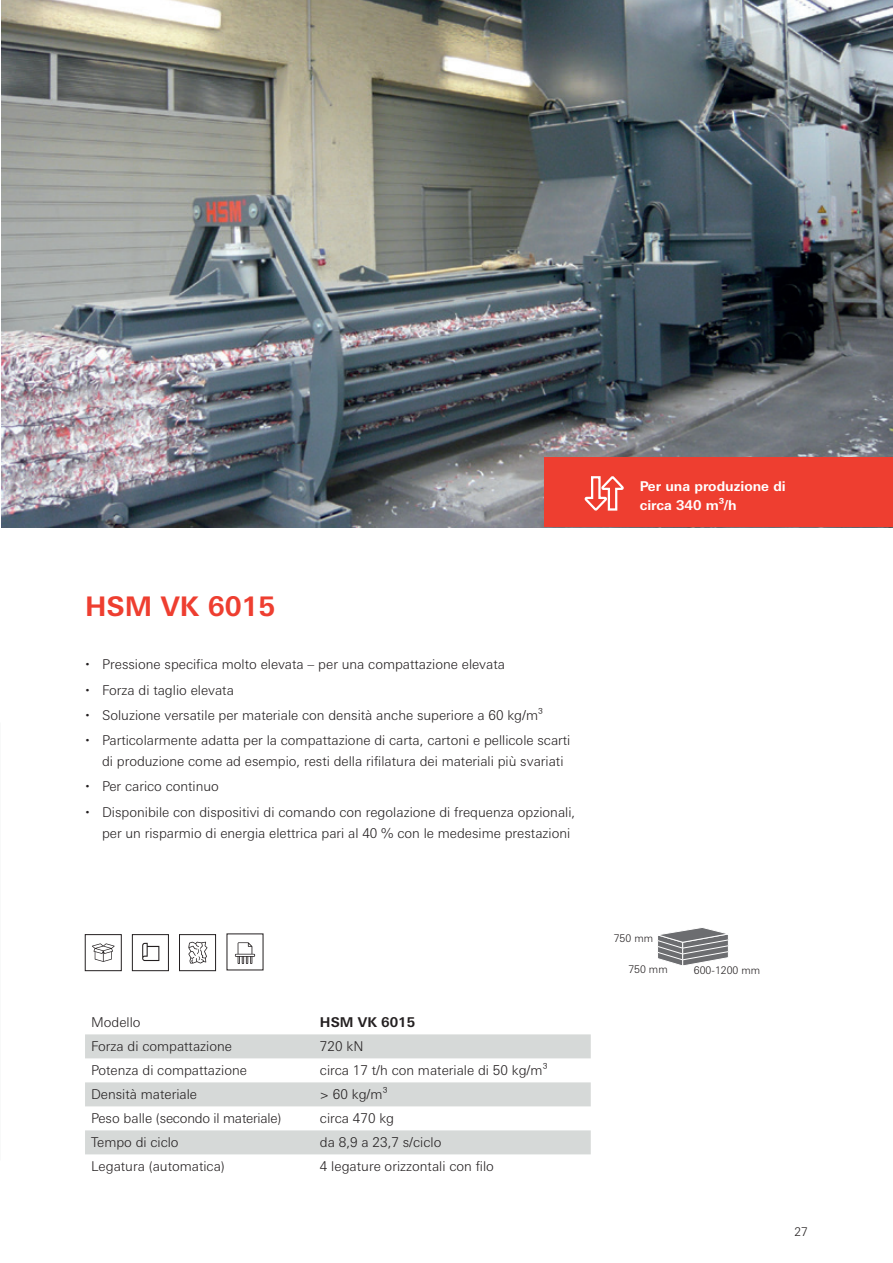
<style>
.page{position:relative;width:893px;height:1263px;background:#fff}
.page>*{position:absolute;margin:0;border:0;box-sizing:border-box;transform-origin:0 0}
.t1{font:700 27px "Univers Next W1 G";color:#ee3e30}
.t2{font:300 13.5px/25.2px "Univers Next W1 G";color:#231f20}
.t3{font:700 13.5px/19.2px "Univers Next W1 G";color:#fff}
.t4{font:700 13.5px "Univers Next W1 G";color:#231f20}
.t5{font:300 12px "Univers Next W1 G";color:#231f20}
.t6{font:300 10.5px "Univers Next W1 G";color:#231f20}
</style>
<div class="page">
<img style="left:1px;top:0;width:892px;height:527px">
<div style="left:544px;top:457px;width:349px;height:70px;background:#ee3e30"></div>
<svg style="left:657px;top:928px;width:72px;height:38px"></svg>
<svg style="left:584px;top:476px;width:40px;height:35px"></svg>
<div style="left:85px;top:934px;width:36px;height:37px;border:1px solid #231f20"></div>
<svg style="left:92px;top:943px;width:23px;height:19px"></svg>
<div style="left:132px;top:934px;width:37px;height:37px;border:1px solid #231f20"></div>
<div style="left:179px;top:934px;width:37px;height:37px;border:1px solid #231f20"></div>
<svg style="left:142px;top:943px;width:17px;height:18px"></svg>
<svg style="left:188px;top:942px;width:20px;height:22px"></svg>
<svg style="left:235px;top:942px;width:20px;height:22px"></svg>
<svg style="left:85px;top:1034px;width:506px;height:120px;fill:#d6d9d8"></svg>
<h1 class="t1" style="left:85px;top:590px;width:192px">HSM VK 6015</h1>
<p class="t2" style="left:102px;top:652px;width:470px">Pressione specifica molto elevata – per una compattazione elevata<br>Forza di taglio elevata<br>Soluzione versatile per materiale con densità anche superiore a 60 kg/m³<br>Particolarmente adatta per la compattazione di carta, cartoni e pellicole scarti</p>
<p class="t2" style="left:102px;top:749px;width:475px">di produzione come ad esempio, resti della rifilatura dei materiali più svariati<br>Per carico continuo<br>Disponibile con dispositivi di comando con regolazione di frequenza opzionali,</p>
<p class="t2" style="left:102px;top:820px;width:470px">per un risparmio di energia elettrica pari al 40 % con le medesime prestazioni</p>
<p class="t2" style="left:91px;top:1009px;width:51px">Modello</p>
<p class="t4" style="left:320px;top:1014px;width:97px">HSM VK 6015</p>
<p class="t2" style="left:91px;top:1033px;width:143px">Forza di compattazione</p>
<p class="t2" style="left:320px;top:1033px;width:45px">720 kN</p>
<p class="t2" style="left:91px;top:1057px;width:157px">Potenza di compattazione</p>
<p class="t2" style="left:320px;top:1057px;width:229px">circa 17 t/h con materiale di 50 kg/m³</p>
<p class="t2" style="left:91px;top:1081px;width:108px">Densità materiale</p>
<p class="t2" style="left:320px;top:1081px;width:69px">&gt; 60 kg/m³</p>
<p class="t2" style="left:91px;top:1105px;width:192px">Peso balle (secondo il materiale)</p>
<p class="t2" style="left:320px;top:1105px;width:76px">circa 470 kg</p>
<p class="t2" style="left:91px;top:1129px;width:89px">Tempo di ciclo</p>
<p class="t2" style="left:320px;top:1129px;width:123px">da 8,9 a 23,7 s/ciclo</p>
<p class="t2" style="left:91px;top:1153px;width:135px">Legatura (automatica)</p>
<p class="t2" style="left:320px;top:1153px;width:176px">4 legature orizzontali con filo</p>
<p class="t3" style="left:640px;top:476px;width:148px">Per una produzione di circa 340 m³/h</p>
<p class="t6" style="left:614px;top:932px;width:41px">750 mm</p>
<p class="t6" style="left:628px;top:963px;width:41px">750 mm</p>
<p class="t6" style="left:694px;top:964px;width:68px">600-1200 mm</p>
<p class="t5" style="left:794px;top:1224px;width:15px">27</p>
</div>
